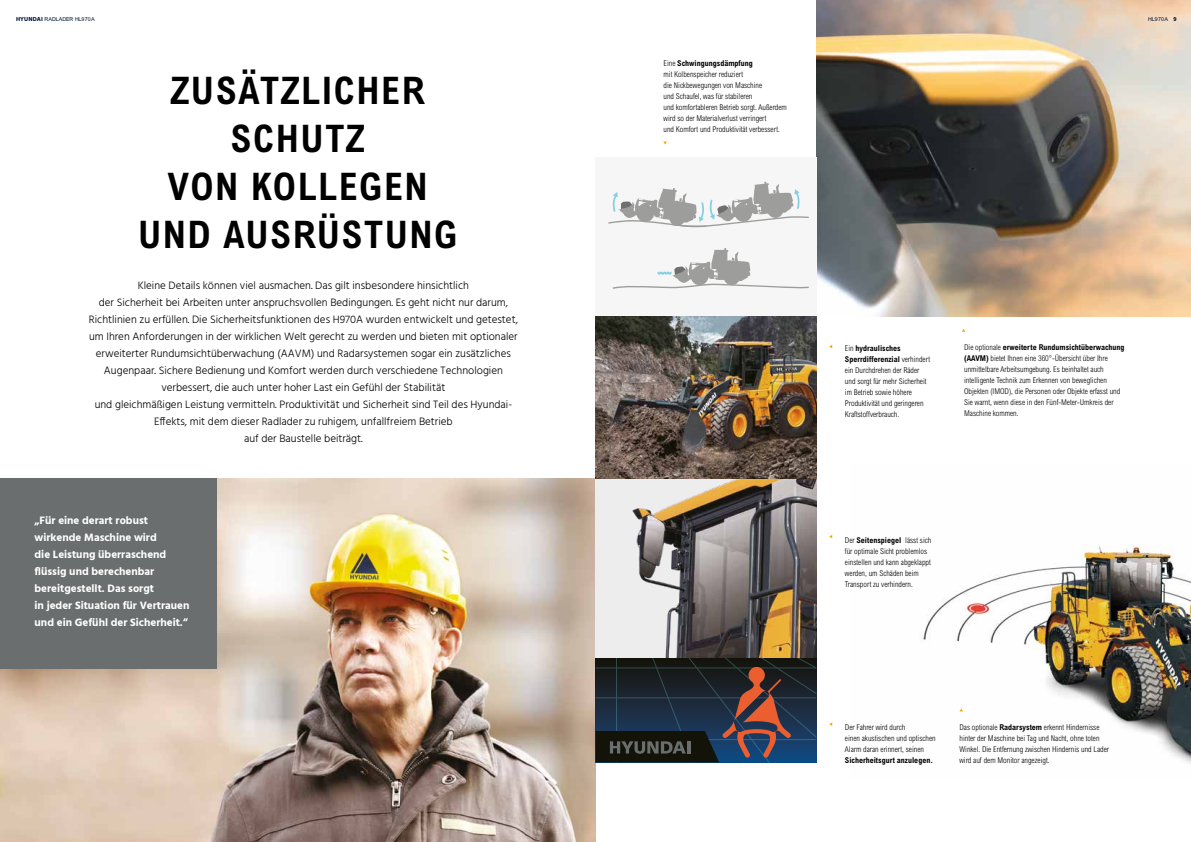
<style>
.page{position:relative;width:1191px;height:842px;background:#fff}
.page>*{position:absolute;margin:0;border:0;box-sizing:border-box;transform-origin:0 0}
.t1{font:700 condensed 38px/48px "Arial";letter-spacing:.04em;color:#000;text-align:center}
.t2{font:300 11px/17px "Hind";color:#000;text-align:center}
.t3{font:700 11px/17px "Hind";color:#fff}
.t4{font:300 condensed 8px/11px "Arial";color:#000}
.t5{font:700 condensed 8px "Arial";color:#000}
.t6{font:6px "Arial MT Light";letter-spacing:.02em;color:#001437}
.s1{font-family:"Hind";font-weight:700}
.s2{font-weight:700}
</style>
<div class="page">
<img style="left:0;top:478px;width:595px;height:364px">
<div style="left:0;top:478px;width:217px;height:191px;background:#6b6e6e"></div>
<img style="left:923px;top:545px;width:268px;height:219px">
<img style="left:816px;top:0;width:375px;height:316px">
<div style="left:595px;top:157px;width:221px;height:159px;background:#f6f6f6"></div>
<svg style="left:608px;top:182px;width:201px;height:45px"></svg>
<svg style="left:612px;top:248px;width:197px;height:41px"></svg>
<svg style="left:595px;top:657px;width:221px;height:105px;background:#2c2e36"></svg>
<img style="left:595px;top:316px;width:221px;height:341px">
<svg style="left:959px;top:708px;width:4px;height:3px"></svg>
<p class="t6" style="left:16px;top:16px;width:80px"><span class="s1">HYUNDAI</span> RADLADER HL970A</p>
<p class="t6" style="left:1148px;top:16px;width:30px">HL970A <span class="s1">9</span></p>
<h1 class="t1" style="left:138px;top:66px;width:321px">ZUSÄTZLICHER<br>SCHUTZ<br>VON KOLLEGEN<br>UND AUSRÜSTUNG</h1>
<p class="t2" style="left:89px;top:278px;width:430px">Kleine Details können viel ausmachen. Das gilt insbesondere hinsichtlich<br>der Sicherheit bei Arbeiten unter anspruchsvollen Bedingungen. Es geht nicht nur darum, Richtlinien zu erfüllen. Die Sicherheitsfunktionen des H970A wurden entwickelt und getestet, um Ihren Anforderungen in der wirklichen Welt gerecht zu werden und bieten mit optionaler erweiterter Rundumsichtüberwachung (AAVM) und Radarsystemen sogar ein zusätzliches Augenpaar. Sichere Bedienung und Komfort werden durch verschiedene Technologien verbessert, die auch unter hoher Last ein Gefühl der Stabilität<br>und gleichmäßigen Leistung vermitteln. Produktivität und Sicherheit sind Teil des Hyundai-Effekts, mit dem dieser Radlader zu ruhigem, unfallfreiem Betrieb<br>auf der Baustelle beiträgt.</p>
<h2 class="t3" style="left:35px;top:512px;width:156px">„Für eine derart robust wirkende Maschine wird<br>die Leistung überraschend flüssig und berechenbar bereitgestellt. Das sorgt<br>in jeder Situation für Vertrauen und ein Gefühl der Sicherheit.“</h2>
<p class="t4" style="left:663px;top:58px;width:125px">Eine <span class="s2">Schwingungsdämpfung<br></span>mit Kolbenspeicher reduziert<br>die Nickbewegungen von Maschine<br>und Schaufel, was für stabileren<br>und komfortableren Betrieb sorgt. Außerdem wird so der Materialverlust verringert<br>und Komfort und Produktivität verbessert.</p>
<p class="t4" style="left:845px;top:342px;width:87px">Ein <span class="s2">hydraulisches<br>Sperrdifferenzial</span> verhindert ein Durchdrehen der Räder und sorgt für mehr Sicherheit im Betrieb sowie höhere<br>Produktivität und geringeren<br>Kraftstoffverbrauch.</p>
<p class="t4" style="left:964px;top:341px;width:162px">Die optionale <span class="s2">erweiterte Rundumsichtüberwachung (AAVM)</span> bietet Ihnen eine 360°-Übersicht über Ihre unmittelbare Arbeitsumgebung. Es beinhaltet auch intelligente Technik zum Erkennen von beweglichen Objekten (IMOD), die Personen oder Objekte erfasst und Sie warnt, wenn diese in den Fünf-Meter-Umkreis der Maschine kommen.</p>
<p class="t4" style="left:845px;top:535px;width:88px">Der <span class="s2">Seitenspiegel</span> lässt sich für optimale Sicht problemlos einstellen und kann abgeklappt werden, um Schäden beim<br>Transport zu verhindern.</p>
<p class="t4" style="left:845px;top:722px;width:92px">Der Fahrer wird durch<br>einen akustischen und optischen<br>Alarm daran erinnert, seinen</p>
<p class="t5" style="left:845px;top:756px;width:90px">Sicherheitsgurt anzulegen.</p>
<p class="t4" style="left:959px;top:722px;width:151px">Das optionale <span class="s2">Radarsystem</span> erkennt Hindernisse hinter der Maschine bei Tag und Nacht, ohne toten Winkel. Die Entfernung zwischen Hindernis und Lader wird auf dem Monitor angezeigt.</p>
</div>
